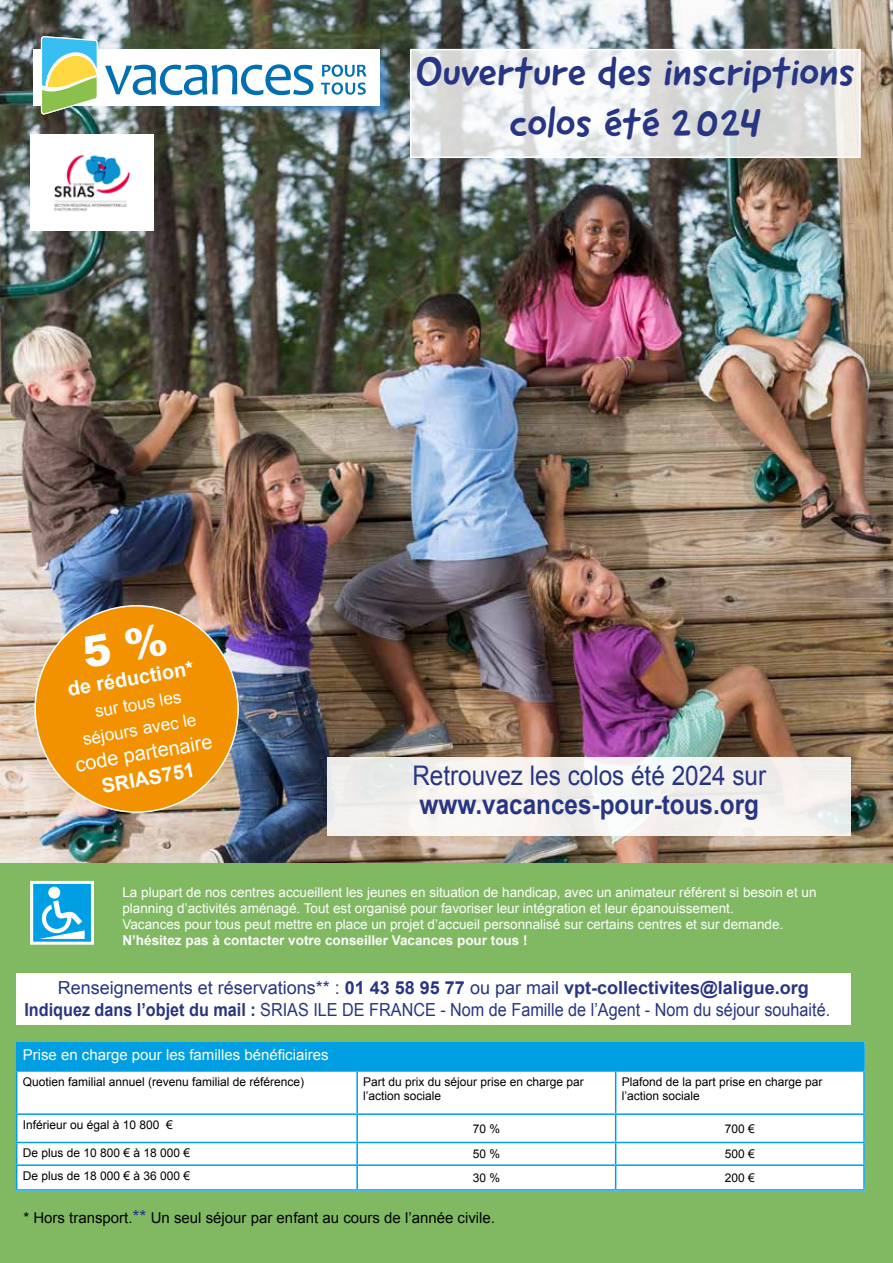
<style>
.page{position:relative;width:893px;height:1263px;background:#fff}
.page>*{position:absolute;margin:0;border:0;box-sizing:border-box;transform-origin:0 0}
.t1{font:42px/50.4px "Good Dog New";color:#283583;text-align:center}
.t2{font:27px "Arial";color:#283583;scale:.9 1}
.t3{font:700 27px "Arial";color:#283583;scale:.9 1}
.t4{font:700 19.95px "Arial";color:#fff}
.t5{font:19.95px "Arial";color:#fff}
.t6{font:18px/21.6px "Arial";color:#283583}
.t7{font:17.1px/25.2px "Arial";color:#fff;text-align:center}
.t8{font:15px "Arial";color:#000}
.t9{font:15px "Arial";color:#fff}
.t10{font:13.5px/16.2px "Arial";color:#fff}
.t11{font:700 13.5px "Arial";color:#fff}
.t12{font:12px/14.4px "Arial";color:#000}
.s1{font-weight:700}
.s2{font-size:18px;color:#283583}
</style>
<div class="page">
<img style="left:0;top:0;width:893px;height:864px">
<div style="left:0;top:864px;width:893px;height:399px;background:#81b963"></div>
<img style="left:0;top:11px;width:432px;height:138px">
<div style="left:33px;top:50px;width:346px;height:56px;background:#fff"></div>
<svg style="left:41px;top:36px;width:57px;height:78px;background:#9fca99"></svg>
<svg style="left:105px;top:64px;width:208px;height:31px"></svg>
<svg style="left:321px;top:65px;width:45px;height:30px"></svg>
<div style="left:16px;top:1042px;width:849px;height:149px;background:#fff"></div>
<div style="left:17px;top:1043px;width:847px;height:28px;background:#009fe3"></div>
<hr style="left:16px;top:1042px;width:341px;height:2px;background:#009fe3">
<svg style="left:16px;top:1044px;width:1px;height:26px"></svg>
<hr style="left:357px;top:1042px;width:259px;height:2px;background:#009fe3">
<hr style="left:616px;top:1042px;width:249px;height:2px;background:#009fe3">
<hr style="left:863px;top:1044px;width:2px;height:26px;background:#009fe3">
<hr style="left:16px;top:1070px;width:341px;height:2px;background:#009fe3">
<hr style="left:16px;top:1072px;width:1px;height:41px;background:#009fe3">
<hr style="left:16px;top:1113px;width:341px;height:2px;background:#009fe3">
<hr style="left:16px;top:1142px;width:341px;height:1px;background:#009fe3">
<hr style="left:16px;top:1164px;width:341px;height:2px;background:#009fe3">
<svg style="left:16px;top:1115px;width:1px;height:74px"></svg>
<hr style="left:16px;top:1189px;width:341px;height:2px;background:#009fe3">
<hr style="left:357px;top:1070px;width:259px;height:2px;background:#009fe3">
<hr style="left:356px;top:1072px;width:2px;height:41px;background:#009fe3">
<hr style="left:616px;top:1070px;width:249px;height:2px;background:#009fe3">
<hr style="left:615px;top:1072px;width:1px;height:41px;background:#009fe3">
<hr style="left:863px;top:1072px;width:2px;height:41px;background:#009fe3">
<hr style="left:357px;top:1113px;width:259px;height:2px;background:#009fe3">
<hr style="left:356px;top:1115px;width:2px;height:27px;background:#009fe3">
<hr style="left:616px;top:1113px;width:249px;height:2px;background:#009fe3">
<hr style="left:863px;top:1115px;width:2px;height:27px;background:#009fe3">
<hr style="left:357px;top:1142px;width:259px;height:1px;background:#009fe3">
<hr style="left:356px;top:1143px;width:2px;height:21px;background:#009fe3">
<hr style="left:616px;top:1142px;width:249px;height:1px;background:#009fe3">
<hr style="left:863px;top:1143px;width:2px;height:21px;background:#009fe3">
<hr style="left:357px;top:1164px;width:259px;height:2px;background:#009fe3">
<hr style="left:356px;top:1166px;width:2px;height:23px;background:#009fe3">
<hr style="left:616px;top:1164px;width:249px;height:2px;background:#009fe3">
<svg style="left:615px;top:1115px;width:1px;height:74px"></svg>
<hr style="left:863px;top:1166px;width:2px;height:23px;background:#009fe3">
<hr style="left:357px;top:1189px;width:259px;height:2px;background:#009fe3">
<hr style="left:616px;top:1189px;width:249px;height:2px;background:#009fe3">
<img style="left:31px;top:135px;width:122px;height:95px">
<svg style="left:413px;top:52px;width:445px;height:103px"></svg>
<div style="left:410px;top:49px;width:451px;height:109px;border:2px solid #fff"></div>
<div style="left:35px;top:606px;width:203px;height:206px;background:#f39200;border-radius:50%"></div>
<div style="left:32px;top:882px;width:60px;height:61px;background:#009fe3"></div>
<svg style="left:40px;top:887px;width:45px;height:52px"></svg>
<div style="left:30px;top:881px;width:64px;height:64px;border:3px solid #fff"></div>
<div style="left:16px;top:973px;width:834px;height:51px;background:#fff"></div>
<div style="left:327px;top:757px;width:524px;height:78px;background:linear-gradient(to right,#f2f1ef,#f3f2f0)"></div>
<h1 class="t1" style="left:416px;top:46px;width:441px">Ouverture des inscriptions colos été 2024</h1>
<h3 class="t4" style="left:66px;top:677px;width:129px;rotate:-10deg">de réduction*</h3>
<p class="t7" style="left:77px;top:702px;width:116px;rotate:-10deg">sur tous les séjours avec le</p>
<h3 class="t5" style="left:73px;top:752px;width:140px;rotate:-10deg">code partenaire</h3>
<h3 class="t4" style="left:100px;top:773px;width:96px;rotate:-10deg">SRIAS751</h3>
<h2 class="t2" style="left:412px;top:758px;width:395px">Retrouvez les colos été 2024 sur</h2>
<h2 class="t3" style="left:420px;top:786px;width:379px">www.vacances-pour-tous.org</h2>
<p class="t10" style="left:122px;top:884px;width:696px">La plupart de nos centres accueillent les jeunes en situation de handicap, avec un animateur référent si besoin et un planning d’activités aménagé. Tout est organisé pour favoriser leur intégration et leur épanouissement.<br>Vacances pour tous peut mettre en place un projet d’accueil personnalisé sur certains centres et sur demande.</p>
<p class="t11" style="left:122px;top:931px;width:407px">N’hésitez pas à contacter votre conseiller Vacances pour tous !</p>
<h3 class="t6" style="left:24px;top:977px;width:807px;text-indent:33px">Renseignements et réservations** : <span class="s1">01 43 58 95 77</span> ou par mail <span class="s1">vpt-collectivites@laligue.org<br>Indiquez dans l’objet du mail :</span> SRIAS ILE DE FRANCE - Nom de Famille de l’Agent - Nom du séjour souhaité.</h3>
<p class="t9" style="left:23px;top:1045px;width:307px">Prise en charge pour les familles bénéficiaires</p>
<p class="t12" style="left:23px;top:1074px;width:283px">Quotien familial annuel (revenu familial de référence)</p>
<p class="t12" style="left:363px;top:1074px;width:222px">Part du prix du séjour prise en charge par l’action sociale</p>
<p class="t12" style="left:622px;top:1074px;width:202px">Plafond de la part prise en charge par l’action sociale</p>
<p class="t12" style="left:23px;top:1117px;width:152px">Inférieur ou égal à 10 800 €</p>
<p class="t12" style="left:473px;top:1121px;width:29px">70 %</p>
<p class="t12" style="left:725px;top:1121px;width:32px">700 €</p>
<p class="t12" style="left:23px;top:1146px;width:169px">De plus de 10 800 € à 18 000 €</p>
<p class="t12" style="left:473px;top:1147px;width:29px">50 %</p>
<p class="t12" style="left:725px;top:1147px;width:32px">500 €</p>
<p class="t12" style="left:23px;top:1168px;width:169px">De plus de 18 000 € à 36 000 €</p>
<p class="t12" style="left:473px;top:1171px;width:29px">30 %</p>
<p class="t12" style="left:725px;top:1171px;width:32px">200 €</p>
<p class="t8" style="left:23px;top:1207px;width:473px">* Hors transport.<span class="s2">**</span> Un seul séjour par enfant au cours de l’année civile.</p>
</div>
